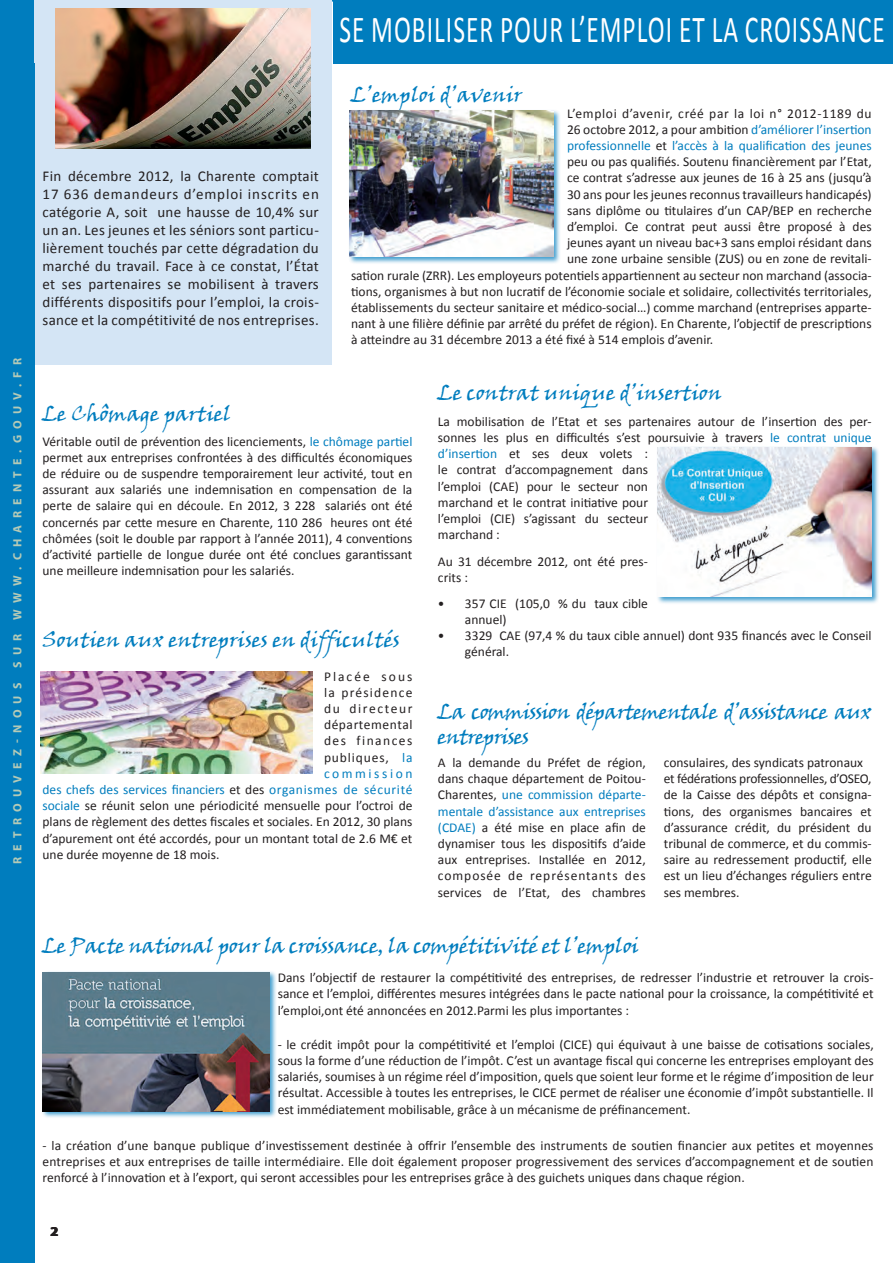
<style>
.page{position:relative;width:893px;height:1263px;background:#fff}
.page>*{position:absolute;margin:0;border:0;box-sizing:border-box;transform-origin:0 0}
.t1{font:38.25px "Calibri";letter-spacing:.04em;color:#fff;scale:.67 1}
.t2{font:21px "Viner Hand ITC";color:#007dbe}
.t3{font:21px "Viner Hand ITC";letter-spacing:-.02em;color:#007dbe}
.t4{font:21px/25.2px "Viner Hand ITC";letter-spacing:-.04em;color:#007dbe}
.t5{font:15px/18px "Calibri";letter-spacing:.02em;color:#231f20}
.t6{font:13.5px/16.2px "Calibri";color:#231f20;text-align:justify}
.t7{font:13.5px/16.2px "Calibri";color:#007dbe;text-align:justify}
.t8{font:13.5px "Calibri";letter-spacing:.05em;color:#231f20}
.t9{font:13.5px "Calibri";letter-spacing:-.02em;color:#231f20}
.t10{font:700 13.5px "Myriad Pro";color:#231f20}
.t11{font:700 12px "Myriad Pro";letter-spacing:.52em;color:#b4cab7}
.s1{color:#007dbe}
.s2{color:#231f20}
</style>
<div class="page">
<div style="left:0;top:0;width:893px;height:64px;background:#007dbe"></div>
<div style="left:34px;top:0;width:298px;height:364px;background:#d4e5f5"></div>
<div style="left:0;top:64px;width:34px;height:1199px;background:#007dbe"></div>
<img style="left:55px;top:9px;width:255px;height:140px">
<div style="left:656px;top:446px;width:223px;height:158px;background:#007dbe;opacity:.75"></div>
<img style="left:658px;top:447px;width:214px;height:150px">
<div style="left:41px;top:970px;width:236px;height:149px;background:#007dbe;opacity:.75"></div>
<img style="left:43px;top:972px;width:226px;height:139px">
<div style="left:348px;top:109px;width:213px;height:155px;background:#007dbe;opacity:.75"></div>
<img style="left:350px;top:111px;width:204px;height:146px">
<img style="left:40px;top:672px;width:273px;height:102px">
<p class="t11" style="left:10px;top:864px;width:508px;rotate:-90deg">RETROUVEZ-NOUS SUR WWW.CHARENTE.GOUV.FR</p>
<p class="t1" style="left:339px;top:5px;width:816px">SE MOBILISER POUR L’EMPLOI ET LA CROISSANCE</p>
<p class="t2" style="left:351px;top:82px;width:173px">L’emploi d’avenir</p>
<p class="t8" style="left:567px;top:105px;width:306px">L’emploi d’avenir, créé par la loi n° 2012-1189 du</p>
<p class="t6" style="left:567px;top:121px;width:306px">26 octobre 2012, a pour ambition <span class="s1">d’améliorer l’insertion</span></p>
<p class="t7" style="left:567px;top:137px;width:306px">professionnelle <span class="s2">et</span> l’accès à la qualification des jeunes</p>
<p class="t6" style="left:567px;top:154px;width:306px">peu ou pas qualifiés. Soutenu financièrement par l’Etat,</p>
<p class="t6" style="left:567px;top:170px;width:306px">ce contrat s’adresse aux jeunes de 16 à 25 ans (jusqu’à</p>
<p class="t6" style="left:567px;top:186px;width:306px">30 ans pour les jeunes reconnus travailleurs handicapés)</p>
<p class="t6" style="left:567px;top:202px;width:306px">sans diplôme ou titulaires d’un CAP/BEP en recherche</p>
<p class="t6" style="left:567px;top:218px;width:306px">d’emploi. Ce contrat peut aussi être proposé à des</p>
<p class="t6" style="left:567px;top:235px;width:306px">jeunes ayant un niveau bac+3 sans emploi résidant dans</p>
<p class="t6" style="left:567px;top:251px;width:306px">une zone urbaine sensible (ZUS) ou en zone de revitali-</p>
<p class="t6" style="left:351px;top:267px;width:522px">sation rurale (ZRR). Les employeurs potentiels appartiennent au secteur non marchand (associa-</p>
<p class="t6" style="left:351px;top:283px;width:522px">tions, organismes à but non lucratif de l’économie sociale et solidaire, collectivités territoriales,</p>
<p class="t6" style="left:351px;top:299px;width:522px">établissements du secteur sanitaire et médico-social…) comme marchand (entreprises apparte-</p>
<p class="t6" style="left:351px;top:316px;width:522px">nant à une filière définie par arrêté du préfet de région). En Charente, l’objectif de prescriptions</p>
<p class="t6" style="left:351px;top:332px;width:364px">à atteindre au 31 décembre 2013 a été fixé à 514 emplois d’avenir.</p>
<p class="t2" style="left:438px;top:379px;width:285px">Le contrat unique d’insertion</p>
<p class="t6" style="left:438px;top:413px;width:435px">La mobilisation de l’Etat et ses partenaires autour de l’insertion des per&shy;sonnes les plus en difficultés s’est poursuivie à travers <span class="s1">le contrat unique d’insertion</span> et ses deux volets :</p>
<p class="t6" style="left:438px;top:462px;width:212px">le contrat d’accompagnement dans l’emploi (CAE) pour le secteur non marchand et le contrat initiative pour l’emploi (CIE) s’agissant du secteur marchand :</p>
<p class="t6" style="left:438px;top:554px;width:212px">Au 31 décembre 2012, ont été pres&shy;crits :</p>
<p class="t6" style="left:465px;top:595px;width:185px;text-indent:-27px">• 357 CIE (105,0 % du taux cible annuel)</p>
<p class="t6" style="left:465px;top:627px;width:408px;text-indent:-27px">• 3329 CAE (97,4 % du taux cible annuel) dont 935 financés avec le Conseil général.</p>
<p class="t5" style="left:43px;top:167px;width:278px">Fin décembre 2012, la Charente comptait<br>17 636 demandeurs d’emploi inscrits en</p>
<p class="t5" style="left:43px;top:203px;width:278px;text-align:justify">catégorie A, soit une hausse de 10,4% sur un an. Les jeunes et les séniors sont particu&shy;lièrement touchés par cette dégradation du marché du travail. Face à ce constat, l’État et ses partenaires se mobilisent à travers différents dispositifs pour l’emploi, la crois&shy;sance et la compétitivité de nos entreprises.</p>
<p class="t2" style="left:43px;top:401px;width:190px">Le Chômage partiel</p>
<p class="t6" style="left:43px;top:433px;width:371px">Véritable outil de prévention des licenciements, <span class="s1">le chômage partiel </span>permet aux entreprises confrontées à des difficultés économiques de réduire ou de suspendre temporairement leur activité, tout en assurant aux salariés une indemnisation en compensation de la perte de salaire qui en découle. En 2012, 3 228 salariés ont été concernés par cette mesure en Charente, 110 286 heures ont été chômées (soit le double par rapport à l’année 2011), 4 conventions d’activité partielle de longue durée ont été conclues garantissant une meilleure indemnisation pour les salariés.</p>
<p class="t2" style="left:43px;top:627px;width:359px">Soutien aux entreprises en difficultés</p>
<p class="t6" style="left:324px;top:668px;width:90px">Placée sous la présidence du directeur</p>
<p class="t6" style="left:43px;top:717px;width:371px;text-align:right">départemental<br>des finances<br>publiques, <span class="s1">la<br>commission<br>des chefs des services financiers</span> et des <span class="s1">organismes de sécurité sociale</span> se réunit selon une périodicité mensuelle pour l’octroi de plans de règlement des dettes fiscales et sociales. En 2012, 30 plans</p>
<p class="t6" style="left:43px;top:830px;width:371px">d’apurement ont été accordés, pour un montant total de 2.6 M€ et une durée moyenne de 18 mois.</p>
<p class="t4" style="left:438px;top:698px;width:435px">La commission départementale d’assistance aux entreprises</p>
<p class="t6" style="left:438px;top:754px;width:209px">A la demande du Préfet de région,</p>
<p class="t6" style="left:438px;top:771px;width:209px">dans chaque département de Poitou-</p>
<p class="t7" style="left:438px;top:787px;width:209px"><span class="s2">Charentes,</span> une commission départe&shy;mentale d’assistance aux entreprises (CDAE) <span class="s2">a été mise en place afin de</span></p>
<p class="t6" style="left:438px;top:835px;width:209px">dynamiser tous les dispositifs d’aide aux entreprises. Installée en 2012, composée de représentants des</p>
<p class="t6" style="left:438px;top:884px;width:209px">services de l’Etat, des chambres</p>
<p class="t6" style="left:664px;top:754px;width:201px">consulaires, des syndicats patronaux</p>
<p class="t9" style="left:664px;top:770px;width:209px">et fédérations professionnelles, d’OSEO,</p>
<p class="t6" style="left:664px;top:787px;width:209px">de la Caisse des dépôts et consigna&shy;tions, des organismes bancaires et d’assurance crédit, du président du tribunal de commerce, et du commis&shy;saire au redressement productif, elle est un lieu d’échanges réguliers entre ses membres.</p>
<p class="t3" style="left:43px;top:932px;width:598px">Le Pacte national pour la croissance, la compétitivité et l’emploi</p>
<p class="t6" style="left:278px;top:970px;width:597px">Dans l’objectif de restaurer la compétitivité des entreprises, de redresser l’industrie et retrouver la crois&shy;sance et l’emploi, différentes mesures intégrées dans le pacte national pour la croissance, la compétitivité et l’emploi,ont été annoncées en 2012.Parmi les plus importantes :</p>
<p class="t6" style="left:278px;top:1036px;width:597px">- le crédit impôt pour la compétitivité et l’emploi (CICE) qui équivaut à une baisse de cotisations sociales, sous la forme d’une réduction de l’impôt. C’est un avantage fiscal qui concerne les entreprises employant des</p>
<p class="t6" style="left:278px;top:1069px;width:597px">salariés, soumises à un régime réel d’imposition, quels que soient leur forme et le régime d’imposition de leur résultat. Accessible à toutes les entreprises, le CICE permet de réaliser une économie d’impôt substantielle. Il est immédiatement mobilisable, grâce à un mécanisme de préfinancement.</p>
<p class="t6" style="left:43px;top:1137px;width:832px">- la création d’une banque publique d’investissement destinée à offrir l’ensemble des instruments de soutien financier aux petites et moyennes</p>
<p class="t6" style="left:43px;top:1153px;width:832px">entreprises et aux entreprises de taille intermédiaire. Elle doit également proposer progressivement des services d’accompagnement et de soutien</p>
<p class="t6" style="left:43px;top:1169px;width:704px">renforcé à l’innovation et à l’export, qui seront accessibles pour les entreprises grâce à des guichets uniques dans chaque région.</p>
<p class="t10" style="left:50px;top:1222px;width:9px">2</p>
</div>
